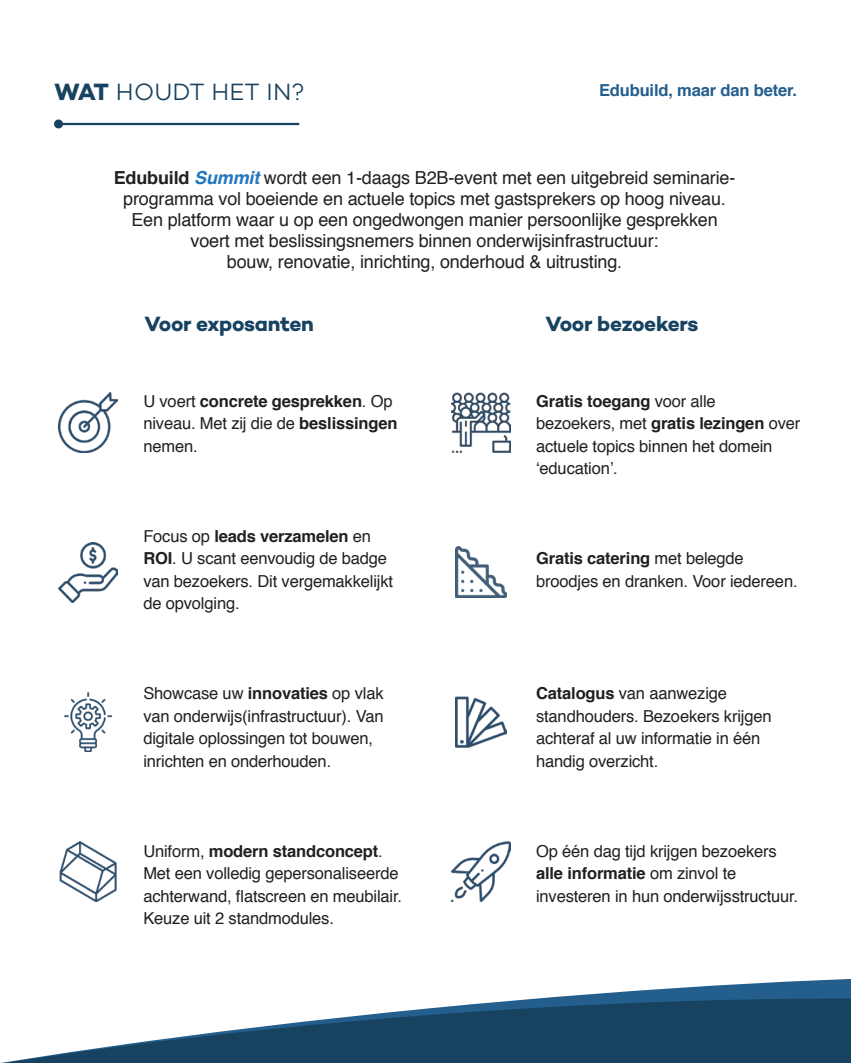
<style>
.page{position:relative;width:851px;height:1063px;background:#fff}
.page>*{position:absolute;margin:0;border:0;box-sizing:border-box;transform-origin:0 0}
.t1{font:24px "Campton Light DEMO";letter-spacing:.01em;color:#174361}
.t2{font:21px "Campton Bold DEMO";letter-spacing:-.02em;color:#174361}
.t3{font:18px/21px "Helvetica";letter-spacing:-.01em;color:#231f20;text-align:center}
.t4{font:16.5px/22.5px "Helvetica";letter-spacing:-.01em;color:#231f20}
.t5{font:700 16.5px "Helvetica";letter-spacing:-.01em;color:#235e8d}
.s1{font-family:"Campton Bold DEMO"}
.s2{font-weight:700}
.s3{font-weight:700;font-style:italic;color:#2278be}
</style>
<div class="page">
<hr style="left:58px;top:123px;width:241px;height:2px;background:#174361">
<div style="left:54px;top:119px;width:9px;height:9px;background:#174361;border-radius:50%"></div>
<svg style="left:1px;top:981px;width:849px;height:82px;fill:#174361"></svg>
<img style="left:58px;top:393px;width:60px;height:59px">
<img style="left:451px;top:393px;width:59px;height:59px">
<img style="left:58px;top:542px;width:60px;height:60px">
<img style="left:455px;top:547px;width:51px;height:51px">
<img style="left:64px;top:692px;width:49px;height:60px">
<img style="left:455px;top:696px;width:51px;height:51px">
<img style="left:59px;top:842px;width:58px;height:59px">
<img style="left:451px;top:842px;width:59px;height:59px">
<h1 class="t1" style="left:54px;top:79px;width:252px"><span class="s1">WAT</span> HOUDT HET IN?</h1>
<p class="t5" style="left:599px;top:77px;width:199px">Edubuild, maar dan beter.</p>
<p class="t3" style="left:114px;top:167px;width:623px"><span class="s2">Edubuild</span> <span class="s3">Summit</span> wordt een 1-daags B2B-event met een uitgebreid seminarie&shy;programma vol boeiende en actuele topics met gastsprekers op hoog niveau.<br>Een platform waar u op een ongedwongen manier persoonlijke gesprekken voert met beslissingsnemers binnen onderwijsinfrastructuur:<br>bouw, renovatie, inrichting, onderhoud &amp; uitrusting.</p>
<p class="t2" style="left:144px;top:312px;width:171px">Voor exposanten</p>
<p class="t2" style="left:545px;top:312px;width:154px">Voor bezoekers</p>
<p class="t4" style="left:143px;top:390px;width:255px">U voert <span class="s2">concrete gesprekken</span>. Op niveau. Met zij die de <span class="s2">beslissingen </span>nemen.</p>
<p class="t4" style="left:143px;top:525px;width:251px">Focus op <span class="s2">leads verzamelen</span> en<br><span class="s2">ROI</span>. U scant eenvoudig de badge van bezoekers. Dit vergemakkelijkt de opvolging.</p>
<p class="t4" style="left:143px;top:683px;width:242px">Showcase uw <span class="s2">innovaties</span> op vlak van onderwijs(infrastructuur). Van digitale oplossingen tot bouwen, inrichten en onderhouden.</p>
<p class="t4" style="left:143px;top:840px;width:260px">Uniform, <span class="s2">modern standconcept</span>.<br>Met een volledig gepersonaliseerde achterwand, flatscreen en meubilair.<br>Keuze uit 2 standmodules.</p>
<p class="t4" style="left:536px;top:390px;width:265px"><span class="s2">Gratis toegang</span> voor alle<br>bezoekers, met <span class="s2">gratis lezingen</span> over actuele topics binnen het domein ‘education’.</p>
<p class="t4" style="left:536px;top:548px;width:263px"><span class="s2">Gratis catering</span> met belegde broodjes en dranken. Voor iedereen.</p>
<p class="t4" style="left:536px;top:683px;width:237px"><span class="s2">Catalogus</span> van aanwezige standhouders. Bezoekers krijgen achteraf al uw informatie in één handig overzicht.</p>
<p class="t4" style="left:536px;top:840px;width:263px">Op één dag tijd krijgen bezoekers <span class="s2">alle informatie</span> om zinvol te investeren in hun onderwijsstructuur.</p>
</div>
